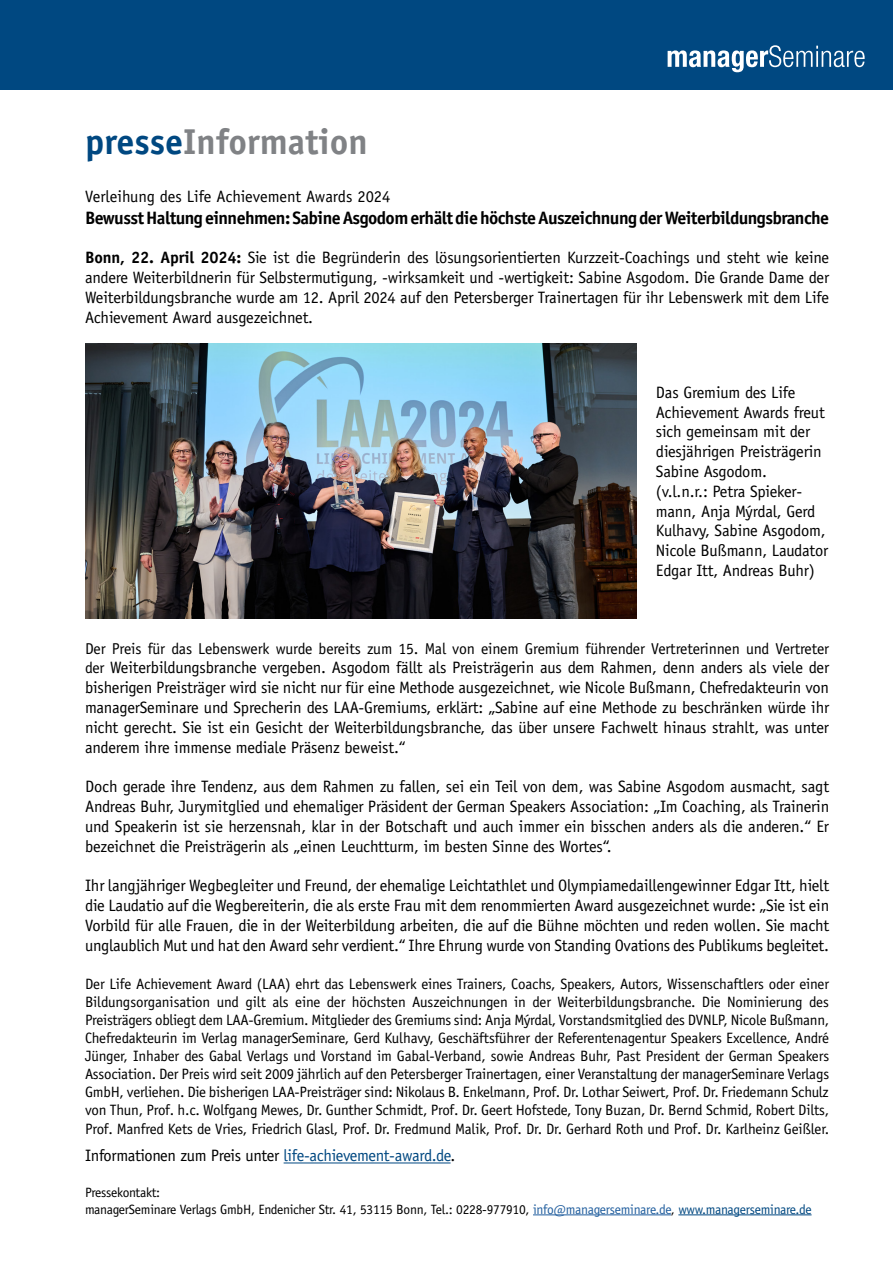
<style>
.page{position:relative;width:893px;height:1263px;background:#fff}
.page>*{position:absolute;margin:0;border:0;box-sizing:border-box;transform-origin:0 0}
.t1{font:700 36px "Officina Sans Std";color:#808285}
.t2{font:700 18px "Officina Sans Std";letter-spacing:-.035em;color:#000}
.t3{font:16.5px/19.8px "Officina Sans Std";letter-spacing:-.01em;color:#000;text-align:justify}
.t4{font:15.75px "Officina Sans Std";letter-spacing:-.01em;color:#000}
.t5{font:15px/18px "Officina Sans Std";letter-spacing:-.01em;color:#000;text-align:justify}
.t6{font:13.5px/16.2px "Officina Sans Std";letter-spacing:-.02em;color:#000}
.s1{color:#004881}
.s2{font-weight:700}
.s3{font-size:15.75px}
.s4{color:#215e9e}
</style>
<div class="page">
<div style="left:0;top:0;width:893px;height:89px;background:#004881"></div>
<svg style="left:668px;top:45px;width:197px;height:27px"></svg>
<img style="left:85px;top:343px;width:551px;height:275px">
<hr style="left:284px;top:1162px;width:167px;height:1px;background:#004881">
<hr style="left:533px;top:1214px;width:138px;height:1px;background:#215e9e">
<hr style="left:678px;top:1214px;width:134px;height:1px;background:#004881">
<h1 class="t1" style="left:85px;top:120px;width:284px"><span class="s1">presse</span>Information</h1>
<p class="t3" style="left:85px;top:187px;width:307px">Verleihung des Life Achievement Awards 2024</p>
<p class="t2" style="left:85px;top:206px;width:746px">Bewusst Haltung einnehmen: Sabine Asgodom erhält die höchste Auszeichnung der Weiterbildungsbranche</p>
<p class="t3" style="left:85px;top:248px;width:746px"><span class="s2">Bonn, 22. April 2024:</span> Sie ist die Begründerin des lösungsorientierten Kurzzeit-Coachings und steht wie keine andere Weiterbildnerin für Selbstermutigung, -wirksamkeit und -wertigkeit: Sabine Asgodom. Die Grande Dame der Weiterbildungsbranche wurde am 12. April 2024 auf den Petersberger Trainertagen für ihr Lebenswerk mit dem Life Achievement Award ausgezeichnet.</p>
<p class="t3" style="left:656px;top:382px;width:174px;text-align:left">Das Gremium des Life<br>Achievement Awards freut sich gemeinsam mit der diesjährigen Preisträgerin<br>Sabine Asgodom.<br>(v.l.n.r.: Petra Spieker&shy;mann, Anja Mýrdal, Gerd<br>Kulhavy, Sabine Asgodom,<br>Nicole Bußmann, Laudator<br>Edgar Itt, Andreas Buhr)</p>
<p class="t4" style="left:85px;top:639px;width:746px">Der Preis für das Lebenswerk wurde bereits zum 15. Mal von einem Gremium führender Vertreterinnen und Vertreter</p>
<p class="t3" style="left:85px;top:658px;width:746px"><span class="s3">der</span> Weiterbildungsbranche vergeben. Asgodom fällt als Preisträgerin aus dem Rahmen, denn anders als viele der bisherigen Preisträger wird sie nicht nur für eine Methode ausgezeichnet, wie Nicole Bußmann, Chefredakteurin von managerSeminare und Sprecherin des LAA-Gremiums, erklärt: „Sabine auf eine Methode zu beschränken würde ihr nicht gerecht. Sie ist ein Gesicht der Weiterbildungsbranche, das über unsere Fachwelt hinaus strahlt, was unter anderem ihre immense mediale Präsenz beweist.“</p>
<p class="t3" style="left:85px;top:777px;width:746px">Doch gerade ihre Tendenz, aus dem Rahmen zu fallen, sei ein Teil von dem, was Sabine Asgodom ausmacht, sagt Andreas Buhr, Jurymitglied und ehemaliger Präsident der German Speakers Association: „Im Coaching, als Trainerin und Speakerin ist sie herzensnah, klar in der Botschaft und auch immer ein bisschen anders als die anderen.“ Er bezeichnet die Preisträgerin als „einen Leuchtturm, im besten Sinne des Wortes“.</p>
<p class="t3" style="left:85px;top:876px;width:746px">Ihr langjähriger Wegbegleiter und Freund, der ehemalige Leichtathlet und Olympiamedaillengewinner Edgar Itt, hielt die Laudatio auf die Wegbereiterin, die als erste Frau mit dem renommierten Award ausgezeichnet wurde: „Sie ist ein Vorbild für alle Frauen, die in der Weiterbildung arbeiten, die auf die Bühne möchten und reden wollen. Sie macht unglaublich Mut und hat den Award sehr verdient.“ Ihre Ehrung wurde von Standing Ovations des Publikums begleitet.</p>
<p class="t5" style="left:85px;top:974px;width:746px">Der Life Achievement Award (LAA) ehrt das Lebenswerk eines Trainers, Coachs, Speakers, Autors, Wissenschaftlers oder einer Bildungsorganisation und gilt als eine der höchsten Auszeichnungen in der Weiterbildungsbranche. Die Nominierung des Preisträgers obliegt dem LAA-Gremium. Mitglieder des Gremiums sind: Anja Mýrdal, Vorstandsmitglied des DVNLP, Nicole Bußmann, Chefredakteurin im Verlag managerSeminare, Gerd Kulhavy, Geschäftsführer der Referentenagentur Speakers Excellence, André Jünger, Inhaber des Gabal Verlags und Vorstand im Gabal-Verband, sowie Andreas Buhr, Past President der German Speakers Association. Der Preis wird seit 2009 jährlich auf den Petersberger Trainertagen, einer Veranstaltung der managerSeminare Verlags GmbH, verliehen. Die bisherigen LAA-Preisträger sind: Nikolaus B. Enkelmann, Prof. Dr. Lothar Seiwert, Prof. Dr. Friedemann Schulz von Thun, Prof. h.c. Wolfgang Mewes, Dr. Gunther Schmidt, Prof. Dr. Geert Hofstede, Tony Buzan, Dr. Bernd Schmid, Robert Dilts,</p>
<p class="t5" style="left:85px;top:1120px;width:746px">Prof. Manfred Kets de Vries, Friedrich Glasl, Prof. Dr. Fredmund Malik, Prof. Dr. Dr. Gerhard Roth und Prof. Dr. Karlheinz Geißler.</p>
<p class="t3" style="left:85px;top:1146px;width:372px">Informationen zum Preis unter <span class="s1">life-achievement-award.de</span>.</p>
<p class="t6" style="left:85px;top:1185px;width:728px">Pressekontakt:<br>managerSeminare Verlags GmbH, Endenicher Str. 41, 53115 Bonn, Tel.: 0228-977910, <span class="s4">info@managerseminare.de</span>, <span class="s1">www.managerseminare.de</span></p>
</div>
